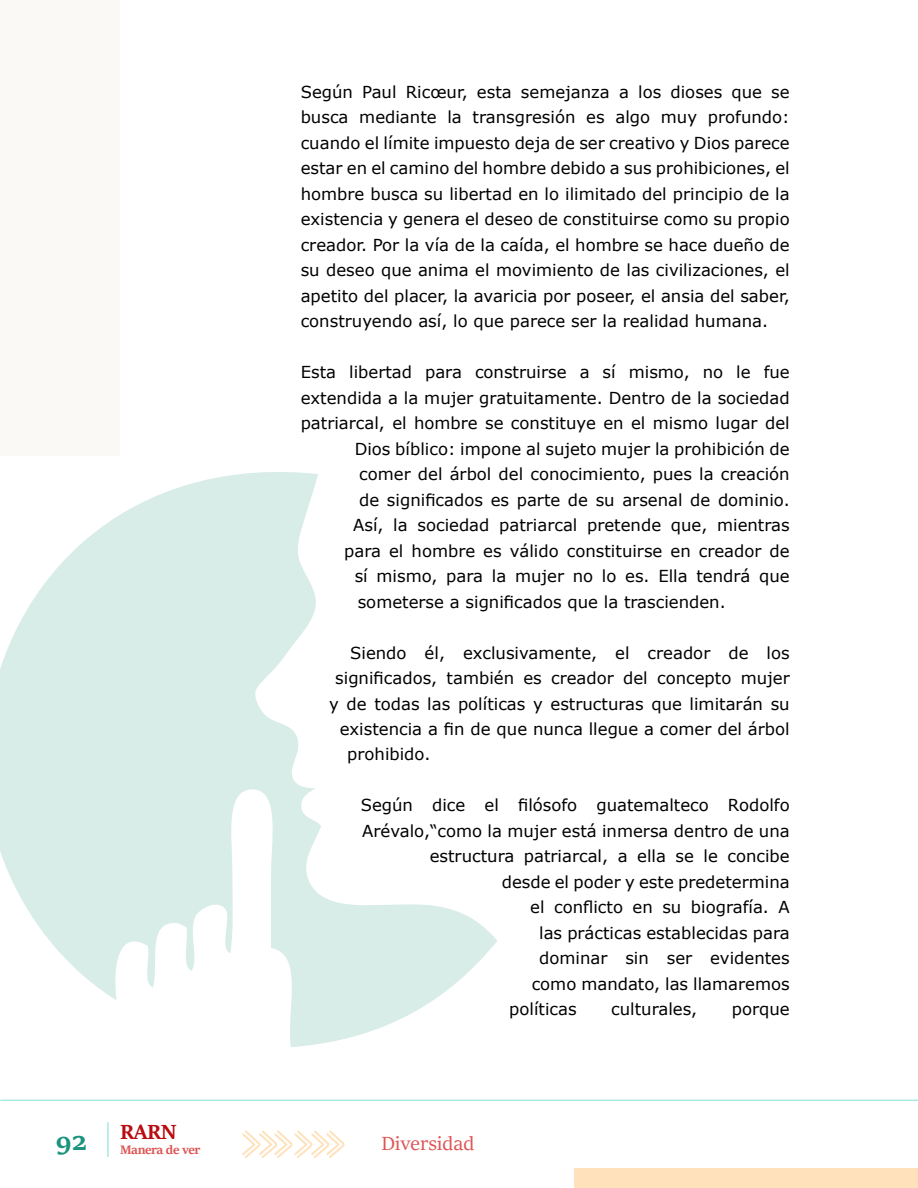
<style>
.page{position:relative;width:918px;height:1188px;background:#fff}
.page>*{position:absolute;margin:0;border:0;box-sizing:border-box;transform-origin:0 0}
.t1{font:700 28.5px "Sitka Heading";color:#1b937e}
.t2{font:700 22.5px "Sitka Heading";color:#b90b10}
.t3{font:21px "Sitka Heading";color:#de5454}
.t4{font:16.5px/25.5px "Verdana";color:#000;text-align:justify}
.t5{font:700 13.5px "Sitka Heading";letter-spacing:-.03em;color:#de5454}
</style>
<div class="page">
<div style="left:574px;top:1168px;width:344px;height:20px;background:#ffe2bc"></div>
<svg style="left:242px;top:1130px;width:103px;height:28px"></svg>
<hr style="left:1px;top:1100px;width:917px;height:1px;background:#a6eae0">
<hr style="left:107px;top:1123px;width:2px;height:34px;background:#a6eae0">
<div style="left:0;top:0;width:119px;height:455px;background:#faf9f5"></div>
<svg style="left:0;top:472px;width:498px;height:575px"></svg>
<p class="t4" style="left:301px;top:79px;width:491px">Según Paul Ricœur, esta semejanza a los dioses que se busca mediante la transgresión es algo muy profundo: cuando el límite impuesto deja de ser creativo y Dios parece estar en el camino del hombre debido a sus prohibiciones, el hombre busca su libertad en lo ilimitado del principio de la existencia y genera el deseo de constituirse como su propio creador. Por la vía de la caída, el hombre se hace dueño de su deseo que anima el movimiento de las civilizaciones, el apetito del placer, la avaricia por poseer, el ansia del saber, construyendo así, lo que parece ser la realidad humana.</p>
<p class="t4" style="left:301px;top:359px;width:491px">Esta libertad para construirse a sí mismo, no le fue</p>
<p class="t4" style="left:301px;top:385px;width:491px">extendida a la mujer gratuitamente. Dentro de la sociedad</p>
<p class="t4" style="left:301px;top:410px;width:491px">patriarcal, el hombre se constituye en el mismo lugar del</p>
<p class="t4" style="left:355px;top:436px;width:437px">Dios bíblico: impone al sujeto mujer la prohibición de</p>
<p class="t4" style="left:359px;top:461px;width:432px">comer del árbol del conocimiento, pues la creación</p>
<p class="t4" style="left:359px;top:487px;width:432px">de significados es parte de su arsenal de dominio.</p>
<p class="t4" style="left:353px;top:512px;width:438px">Así, la sociedad patriarcal pretende que, mientras</p>
<p class="t4" style="left:344px;top:538px;width:447px">para el hombre es válido constituirse en creador de</p>
<p class="t4" style="left:355px;top:563px;width:437px">sí mismo, para la mujer no lo es. Ella tendrá que</p>
<p class="t4" style="left:358px;top:589px;width:369px">someterse a significados que la trascienden.</p>
<p class="t4" style="left:350px;top:640px;width:441px">Siendo él, exclusivamente, el creador de los</p>
<p class="t4" style="left:335px;top:665px;width:456px">significados, también es creador del concepto mujer</p>
<p class="t4" style="left:329px;top:691px;width:462px">y de todas las políticas y estructuras que limitarán su</p>
<p class="t4" style="left:340px;top:716px;width:452px">existencia a fin de que nunca llegue a comer del árbol</p>
<p class="t4" style="left:347px;top:742px;width:85px">prohibido.</p>
<p class="t4" style="left:361px;top:793px;width:431px">Según dice el filósofo guatemalteco Rodolfo</p>
<p class="t4" style="left:362px;top:818px;width:429px">Arévalo,“como la mujer está inmersa dentro de una</p>
<p class="t4" style="left:430px;top:844px;width:362px">estructura patriarcal, a ella se le concibe</p>
<p class="t4" style="left:502px;top:869px;width:290px">desde el poder y este predetermina</p>
<p class="t4" style="left:530px;top:895px;width:261px">el conflicto en su biografía. A</p>
<p class="t4" style="left:539px;top:920px;width:252px">las prácticas establecidas para</p>
<p class="t4" style="left:539px;top:946px;width:252px">dominar sin ser evidentes</p>
<p class="t4" style="left:532px;top:971px;width:260px">como mandato, las llamaremos</p>
<p class="t4" style="left:509px;top:997px;width:69px">políticas</p>
<p class="t4" style="left:611px;top:997px;width:88px">culturales,</p>
<p class="t4" style="left:732px;top:997px;width:59px">porque</p>
<h2 class="t2" style="left:120px;top:1115px;width:58px">RARN</h2>
<h1 class="t1" style="left:56px;top:1120px;width:33px">92</h1>
<p class="t3" style="left:381px;top:1128px;width:95px">Diversidad</p>
<p class="t5" style="left:120px;top:1139px;width:82px">Manera de ver</p>
</div>
